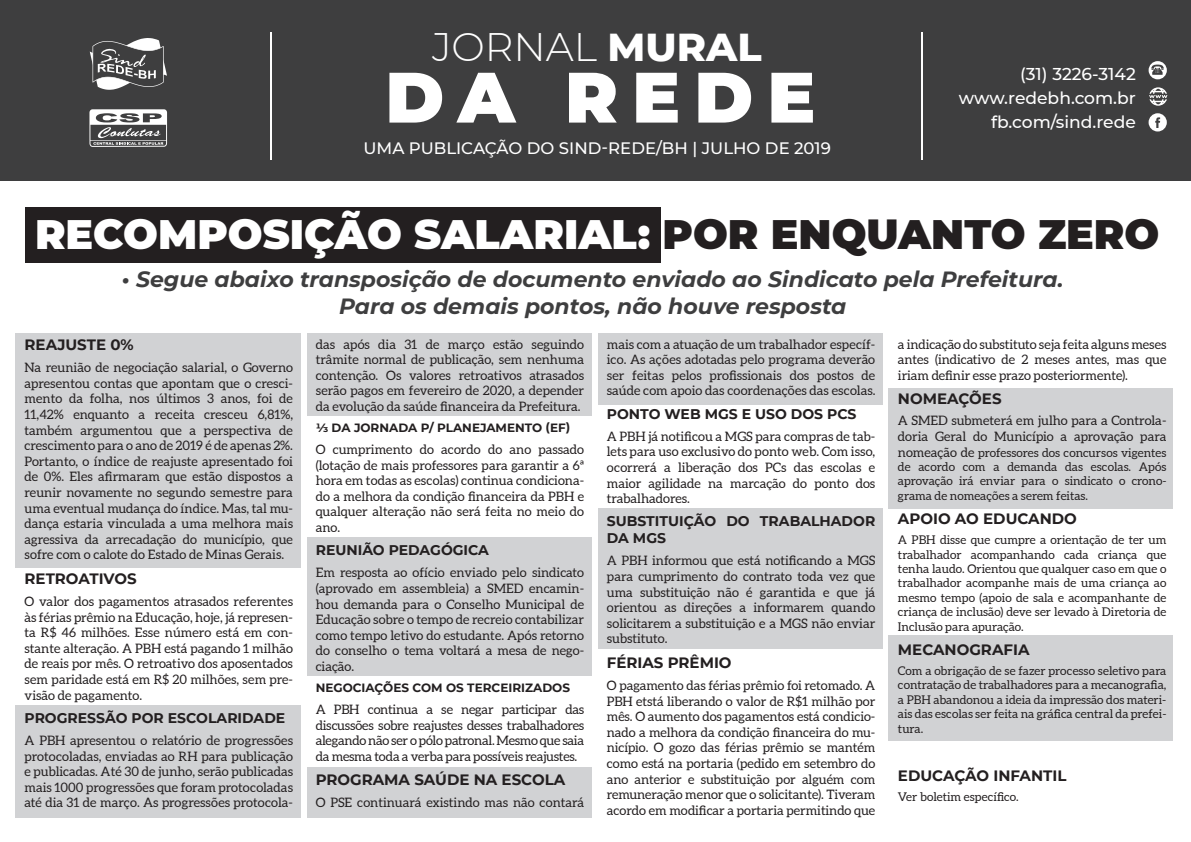
<style>
.page{position:relative;width:1191px;height:842px;background:#fff}
.page>*{position:absolute;margin:0;border:0;box-sizing:border-box;transform-origin:0 0}
.t1{font:900 41.1px "Montserrat";color:#fff}
.t2{font:300 39.8px "Montserrat";color:#fff}
.t3{font:italic 700 22px/26.4px "Montserrat";color:#3e3e3f;text-align:center}
.t4{font:500 17.1px/24.2px "Montserrat";color:#fff;text-align:right}
.t5{font:500 16.5px "Montserrat";color:#fff}
.t6{font:700 15px "Montserrat";color:#231f20}
.t7{font:700 14px/16.8px "Montserrat";color:#231f20}
.t8{font:13px/15.6px "Aleo";color:#231f20;text-align:justify}
.t9{font:12px/14.4px "Aleo";color:#231f20;text-align:justify}
.t10{font:700 12px "Montserrat";color:#231f20}
.s1{font-weight:800}
.s2{color:#231f20}
.s3{font-size:13px}
</style>
<div class="page">
<div style="left:1px;top:1px;width:1190px;height:180px;background:#3e3e3f"></div>
<svg style="left:1148px;top:113px;width:18px;height:18px"></svg>
<svg style="left:1149px;top:87px;width:18px;height:19px"></svg>
<svg style="left:1148px;top:61px;width:18px;height:18px"></svg>
<svg style="left:389px;top:73px;width:53px;height:50px"></svg>
<svg style="left:456px;top:73px;width:60px;height:50px"></svg>
<svg style="left:569px;top:73px;width:48px;height:50px"></svg>
<svg style="left:636px;top:73px;width:41px;height:50px;background:#dcdcdc"></svg>
<svg style="left:698px;top:73px;width:53px;height:50px"></svg>
<svg style="left:771px;top:73px;width:42px;height:50px"></svg>
<hr style="left:270px;top:32px;width:2px;height:127px;background:#fff">
<hr style="left:921px;top:32px;width:2px;height:128px;background:#fff">
<svg style="left:89px;top:109px;width:78px;height:38px"></svg>
<svg style="left:90px;top:38px;width:77px;height:52px"></svg>
<div style="left:25px;top:207px;width:635px;height:55px;background:#231f20"></div>
<div style="left:15px;top:333px;width:285px;height:234px;background:#d1d2d4"></div>
<div style="left:15px;top:705px;width:285px;height:112px;background:#d1d2d4"></div>
<div style="left:307px;top:538px;width:285px;height:138px;background:#d1d2d4"></div>
<div style="left:598px;top:333px;width:284px;height:72px;background:#d1d2d4"></div>
<div style="left:598px;top:508px;width:284px;height:140px;background:#d1d2d4"></div>
<div style="left:307px;top:333px;width:285px;height:82px;background:#d1d2d4"></div>
<div style="left:888px;top:388px;width:284px;height:120px;background:#d1d2d4"></div>
<div style="left:888px;top:635px;width:284px;height:105px;background:#d1d2d4"></div>
<div style="left:307px;top:767px;width:285px;height:50px;background:#d1d2d4"></div>
<h2 class="t2" style="left:432px;top:20px;width:331px">JORNAL <span class="s1">MURAL</span></h2>
<p class="t5" style="left:363px;top:137px;width:469px">UMA PUBLICAÇÃO DO SIND-REDE/BH | JULHO DE 2019</p>
<h3 class="t4" style="left:959px;top:61px;width:178px">(31) 3226-3142 www.redebh.com.br fb.com/sind.rede</h3>
<h1 class="t1" style="left:35px;top:203px;width:1126px">RECOMPOSIÇÃO SALARIAL: <span class="s2">POR ENQUANTO ZERO</span></h1>
<h3 class="t3" style="left:122px;top:265px;width:943px">• Segue abaixo transposição de documento enviado ao Sindicato pela Prefeitura.<br>Para os demais pontos, não houve resposta</h3>
<p class="t6" style="left:25px;top:334px;width:111px">REAJUSTE 0%</p>
<p class="t8" style="left:25px;top:360px;width:270px">Na reunião de negociação salarial, o Governo apresentou contas que apontam que o cresci&shy;mento da folha, nos últimos 3 anos, foi de 11,42% enquanto a receita cresceu 6,81%, também argumentou que a perspectiva de crescimento para o ano de 2019 é de apenas 2%.<br>Portanto, o índice de reajuste apresentado foi de 0%. Eles afirmaram que estão dispostos a reunir novamente no segundo semestre para uma eventual mudança do índice. Mas, tal mu&shy;dança estaria vinculada a uma melhora mais agressiva da arrecadação do município, que sofre com o calote do Estado de Minas Gerais.</p>
<p class="t6" style="left:25px;top:568px;width:114px">RETROATIVOS</p>
<p class="t8" style="left:25px;top:594px;width:270px">O valor dos pagamentos atrasados referentes às férias prêmio na Educação, hoje, já represen&shy;ta R$ 46 milhões. Esse número está em con&shy;stante alteração. A PBH está pagando 1 milhão de reais por mês. O retroativo dos aposentados sem paridade está em R$ 20 milhões, sem pre&shy;visão de pagamento.</p>
<p class="t7" style="left:25px;top:709px;width:262px">PROGRESSÃO POR ESCOLARIDADE</p>
<p class="t8" style="left:25px;top:733px;width:270px">A PBH apresentou o relatório de progressões protocoladas, enviadas ao RH para publicação e publicadas. Até 30 de junho, serão publicadas mais 1000 progressões que foram protocoladas até dia 31 de março. As progressões protocola-</p>
<p class="t8" style="left:898px;top:337px;width:270px">a indicação do substituto seja feita alguns meses antes (indicativo de 2 meses antes, mas que iriam definir esse prazo posteriormente).</p>
<p class="t6" style="left:898px;top:388px;width:105px">NOMEAÇÕES</p>
<p class="t8" style="left:898px;top:413px;width:270px">A SMED submeterá em julho para a Controla&shy;doria Geral do Município a aprovação para</p>
<p class="t9" style="left:898px;top:446px;width:270px"><span class="s3">nomeação de</span> professores dos concursos vigentes de acordo com a demanda das escolas. Após aprovação irá enviar para o sindicato o crono&shy;grama de nomeações a serem feitas.</p>
<p class="t6" style="left:898px;top:508px;width:180px">APOIO AO EDUCANDO</p>
<p class="t9" style="left:898px;top:533px;width:270px">A PBH disse que cumpre a orientação de ter um trabalhador acompanhando cada criança que tenha laudo. Orientou que qualquer caso em que o trabalhador acompanhe mais de uma criança ao mesmo tempo (apoio de sala e acompanhante de criança de inclusão) deve ser levado à Diretoria de Inclusão para apuração.</p>
<p class="t6" style="left:898px;top:638px;width:133px">MECANOGRAFIA</p>
<p class="t9" style="left:898px;top:664px;width:270px">Com a obrigação de se fazer processo seletivo para contratação de trabalhadores para a mecanografia, a PBH abandonou a ideia da impressão dos materi&shy;ais das escolas ser feita na gráfica central da prefei&shy;tura.</p>
<p class="t6" style="left:898px;top:764px;width:170px">EDUCAÇÃO INFANTIL</p>
<p class="t9" style="left:898px;top:790px;width:122px">Ver boletim específico.</p>
<p class="t8" style="left:316px;top:337px;width:270px">das após dia 31 de março estão seguindo trâmite normal de publicação, sem nenhuma contenção. Os valores retroativos atrasados serão pagos em fevereiro de 2020, a depender da evolução da saúde financeira da Prefeitura.</p>
<p class="t10" style="left:316px;top:419px;width:256px">⅓ DA JORNADA P/ PLANEJAMENTO (EF)</p>
<p class="t8" style="left:316px;top:442px;width:270px">O cumprimento do acordo do ano passado (lotação de mais professores para garantir a 6ª hora em todas as escolas) continua condiciona&shy;do a melhora da condição financeira da PBH e qualquer alteração não será feita no meio do ano.</p>
<p class="t7" style="left:316px;top:541px;width:175px">REUNIÃO PEDAGÓGICA</p>
<p class="t8" style="left:316px;top:565px;width:270px">Em resposta ao ofício enviado pelo sindicato (aprovado em assembleia) a SMED encamin&shy;hou demanda para o Conselho Municipal de Educação sobre o tempo de recreio contabilizar como tempo letivo do estudante. Após retorno do conselho o tema voltará a mesa de nego&shy;ciação.</p>
<p class="t10" style="left:316px;top:679px;width:256px">NEGOCIAÇÕES COM OS TERCEIRIZADOS</p>
<p class="t8" style="left:316px;top:702px;width:270px">A PBH continua a se negar participar das discussões sobre reajustes desses trabalhadores alegando não ser o pólo patronal. Mesmo que saia da mesma toda a verba para possíveis reajustes.</p>
<p class="t6" style="left:316px;top:769px;width:251px">PROGRAMA SAÚDE NA ESCOLA</p>
<p class="t8" style="left:316px;top:795px;width:270px">O PSE continuará existindo mas não contará</p>
<p class="t8" style="left:607px;top:337px;width:270px">mais com a atuação de um trabalhador específ&shy;ico. As ações adotadas pelo programa deverão ser feitas pelos profissionais dos postos de saúde com apoio das coordenações das escolas.</p>
<p class="t7" style="left:607px;top:404px;width:251px">PONTO WEB MGS E USO DOS PCS</p>
<p class="t8" style="left:607px;top:429px;width:270px">A PBH já notificou a MGS para compras de tab&shy;lets para uso exclusivo do ponto web. Com isso, ocorrerá a liberação dos PCs das escolas e maior agilidade na marcação do ponto dos trabalhadores.</p>
<p class="t7" style="left:607px;top:512px;width:270px">SUBSTITUIÇÃO DO TRABALHADOR<br>DA MGS</p>
<p class="t8" style="left:607px;top:553px;width:270px">A PBH informou que está notificando a MGS para cumprimento do contrato toda vez que uma substituição não é garantida e que já orientou as direções a informarem quando solicitarem a substituição e a MGS não enviar substituto.</p>
<p class="t6" style="left:607px;top:652px;width:126px">FÉRIAS PRÊMIO</p>
<p class="t8" style="left:607px;top:678px;width:270px">O pagamento das férias prêmio foi retomado. A PBH etstá liberando o valor de R$1 milhão por mês. O aumento dos pagamentos está condicio&shy;nado a melhora da condição financeira do mu&shy;nicípio. O gozo das férias prêmio se mantém como está na portaria (pedido em setembro do ano anterior e substituição por alguém com remuneração menor que o solicitante). Tiveram acordo em modificar a portaria permitindo que</p>
</div>
